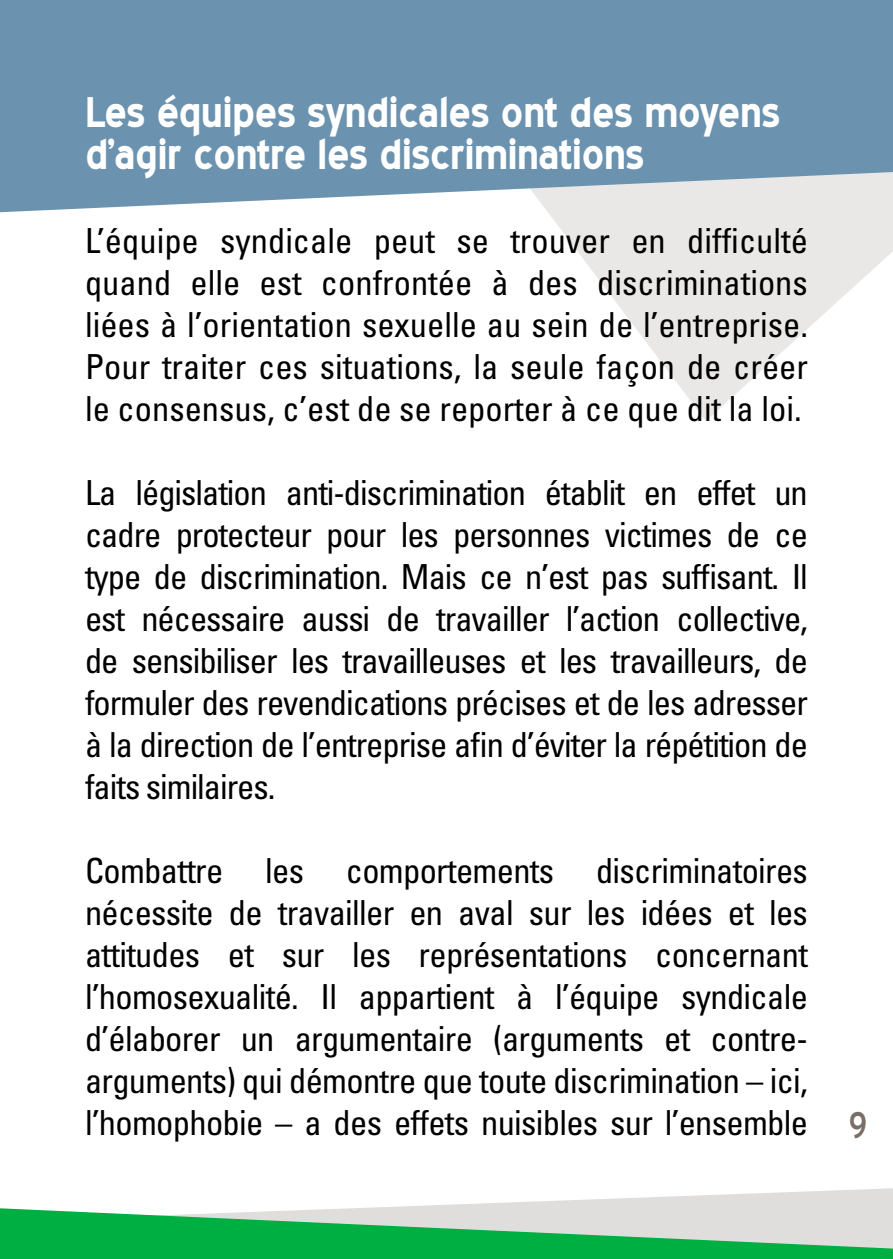
<style>
.page{position:relative;width:893px;height:1259px;background:#fff}
.page>*{position:absolute;margin:0;border:0;box-sizing:border-box;transform-origin:0 0}
.t1{font:700 40.8px/42px "Blue Highway";letter-spacing:-.02em;color:#fff}
.t2{font:36px "Blue Highway";color:#7b6e66}
.t3{font:condensed 34.5px/42px "Univers LT Std";letter-spacing:-.02em;color:#000;text-align:justify}
</style>
<div class="page">
<svg style="left:0;top:1188px;width:893px;height:71px"></svg>
<svg style="left:548px;top:212px;width:345px;height:209px;fill:#e9e8e7"></svg>
<svg style="left:0;top:0;width:893px;height:212px;background:#769ab3"></svg>
<p class="t1" style="left:85px;top:91px;width:697px">Les équipes syndicales ont des moyens d’agir contre les discriminations</p>
<p class="t3" style="left:85px;top:219px;width:724px">L’équipe syndicale peut se trouver en difficulté quand elle est confrontée à des discriminations liées à l’orientation sexuelle au sein de l’entreprise.<br>Pour traiter ces situations, la seule façon de créer le consensus, c’est de se reporter à ce que dit la loi.</p>
<p class="t3" style="left:85px;top:471px;width:724px">La législation anti-discrimination établit en effet un cadre protecteur pour les personnes victimes de ce type de discrimination. Mais ce n’est pas suffisant. Il est nécessaire aussi de travailler l’action collective, de sensibiliser les travailleuses et les travailleurs, de formuler des revendications précises et de les adresser à la direction de l’entreprise afin d’éviter la répétition de faits similaires.</p>
<p class="t3" style="left:85px;top:849px;width:724px">Combattre les comportements discriminatoires nécessite de travailler en aval sur les idées et les attitudes et sur les représentations concernant l’homosexualité. Il appartient à l’équipe syndicale d’élaborer un argumentaire (arguments et contre&shy;arguments) qui démontre que toute discrimination – ici, l’homophobie – a des effets nuisibles sur l’ensemble</p>
<p class="t2" style="left:849px;top:1103px;width:20px">9</p>
</div>
